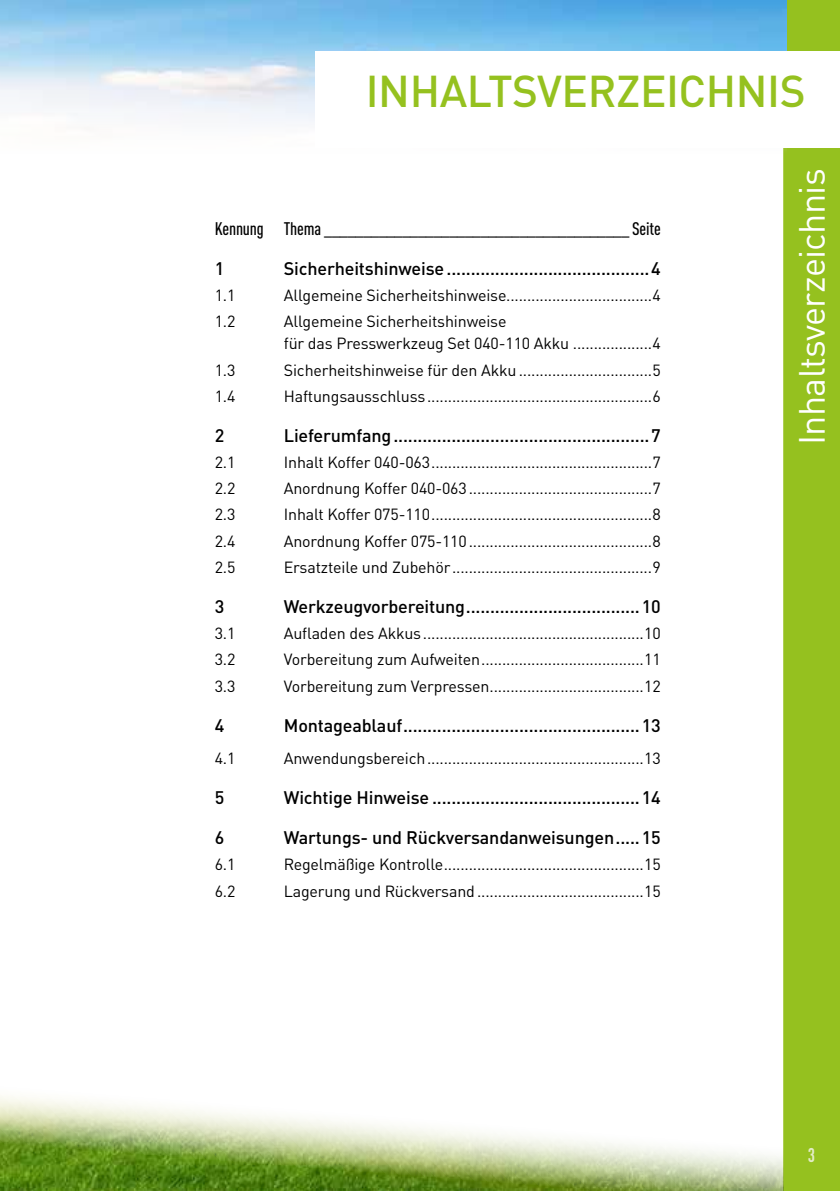
<style>
.page{position:relative;width:840px;height:1191px;background:#fff}
.page>*{position:absolute;margin:0;border:0;box-sizing:border-box;transform-origin:0 0}
.t1{font:500 44px "DINOT";letter-spacing:-.01em;color:#95c11f}
.t2{font:36px "DINOT";letter-spacing:-.02em;color:#fff}
.t3{font:700 condensed 19.6px "DINOT";color:#e3ecc6;scale:.92 1}
.t4{font:500 18px "DINOT";letter-spacing:-.01em;color:#000}
.t5{font:500 condensed 18px "DINOT";letter-spacing:-.01em;color:#000}
.t6{font:16px/22px "DINOT";letter-spacing:-.01em;color:#000}
</style>
<div class="page">
<div style="left:782px;top:0;width:57px;height:1191px;background:#95c11f"></div>
<img style="left:0;top:0;width:785px;height:185px">
<img style="left:0;top:1095px;width:782px;height:96px">
<div style="left:315px;top:51px;width:524px;height:96px;background:#fff"></div>
<h1 class="t1" style="left:365px;top:57px;width:441px">INHALTSVERZEICHNIS</h1>
<p class="t5" style="left:215px;top:216px;width:447px">Kennung Thema _______________________________________ Seite</p>
<p class="t4" style="left:215px;top:254px;width:11px">1</p>
<p class="t4" style="left:284px;top:254px;width:378px">Sicherheitshinweise..........................................4</p>
<p class="t6" style="left:215px;top:283px;width:22px">1.1</p>
<p class="t6" style="left:284px;top:283px;width:378px">Allgemeine Sicherheitshinweise...................................4</p>
<p class="t6" style="left:215px;top:309px;width:22px">1.2</p>
<p class="t6" style="left:284px;top:309px;width:378px">Allgemeine Sicherheitshinweise<br>für das Presswerkzeug Set 040-110 Akku ...................4</p>
<p class="t6" style="left:215px;top:357px;width:22px">1.3</p>
<p class="t6" style="left:284px;top:357px;width:378px">Sicherheitshinweise für den Akku................................5</p>
<p class="t6" style="left:215px;top:384px;width:22px">1.4</p>
<p class="t6" style="left:283px;top:384px;width:378px">Haftungsausschluss......................................................6</p>
<p class="t4" style="left:215px;top:421px;width:11px">2</p>
<p class="t4" style="left:284px;top:421px;width:378px">Lieferumfang.....................................................7</p>
<p class="t6" style="left:215px;top:450px;width:22px">2.1</p>
<p class="t6" style="left:284px;top:450px;width:378px">Inhalt Koffer 040-063.....................................................7</p>
<p class="t6" style="left:215px;top:476px;width:22px">2.2</p>
<p class="t6" style="left:284px;top:476px;width:378px">Anordnung Koffer 040-063............................................7</p>
<p class="t6" style="left:215px;top:502px;width:22px">2.3</p>
<p class="t6" style="left:283px;top:502px;width:378px">Inhalt Koffer 075-110.....................................................8</p>
<p class="t6" style="left:214px;top:528px;width:22px">2.4</p>
<p class="t6" style="left:283px;top:528px;width:378px">Anordnung Koffer 075-110............................................8</p>
<p class="t6" style="left:214px;top:555px;width:22px">2.5</p>
<p class="t6" style="left:283px;top:555px;width:378px">Ersatzteile und Zubehör................................................9</p>
<p class="t4" style="left:215px;top:592px;width:11px">3</p>
<p class="t4" style="left:284px;top:592px;width:378px">Werkzeugvorbereitung....................................10</p>
<p class="t6" style="left:215px;top:621px;width:22px">3.1</p>
<p class="t6" style="left:284px;top:621px;width:378px">Aufladen des Akkus.....................................................10</p>
<p class="t6" style="left:215px;top:647px;width:22px">3.2</p>
<p class="t6" style="left:284px;top:647px;width:378px">Vorbereitung zum Aufweiten.......................................11</p>
<p class="t6" style="left:215px;top:673px;width:22px">3.3</p>
<p class="t6" style="left:283px;top:673px;width:378px">Vorbereitung zum Verpressen.....................................12</p>
<p class="t4" style="left:215px;top:711px;width:11px">4</p>
<p class="t4" style="left:284px;top:711px;width:378px">Montageablauf.................................................13</p>
<p class="t6" style="left:215px;top:746px;width:22px">4.1</p>
<p class="t6" style="left:284px;top:746px;width:378px">Anwendungsbereich....................................................13</p>
<p class="t4" style="left:215px;top:783px;width:11px">5</p>
<p class="t4" style="left:284px;top:783px;width:378px">Wichtige Hinweise ...........................................14</p>
<p class="t4" style="left:215px;top:823px;width:11px">6</p>
<p class="t4" style="left:284px;top:823px;width:378px">Wartungs- und Rückversandanweisungen.....15</p>
<p class="t6" style="left:215px;top:852px;width:22px">6.1</p>
<p class="t6" style="left:284px;top:852px;width:378px">Regelmäßige Kontrolle................................................15</p>
<p class="t6" style="left:215px;top:878px;width:22px">6.2</p>
<p class="t6" style="left:284px;top:878px;width:378px">Lagerung und Rückversand........................................15</p>
<h2 class="t2" style="left:783px;top:445px;width:278px;rotate:-90deg">Inhaltsverzeichnis</h2>
<p class="t3" style="left:807px;top:1140px;width:9px">3</p>
</div>
